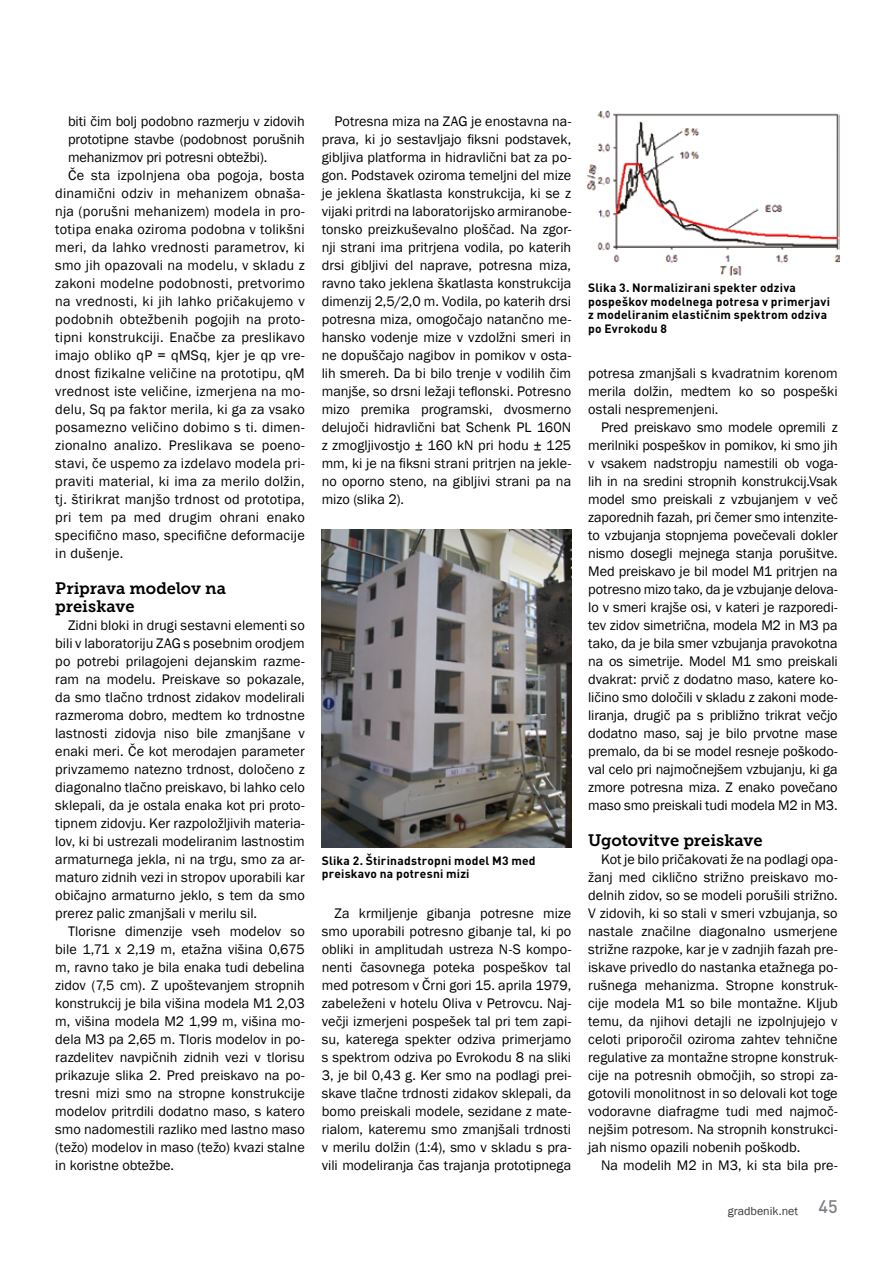
<style>
.page{position:relative;width:893px;height:1263px;background:#fff}
.page>*{position:absolute;margin:0;border:0;box-sizing:border-box;transform-origin:0 0}
.t1{font:16.5px/18px "Museo Slab 700";color:#000}
.t2{font:14.25px/18px "Franklin Gothic";letter-spacing:.01em;color:#000;text-align:justify}
.t3{font:14.25px "Franklin Gothic";letter-spacing:-.01em;color:#000}
.t4{font:12px/13.5px "DIN Bold";letter-spacing:.02em;color:#000}
.t5{font:12px "Franklin Gothic";color:#39383a}
</style>
<div class="page">
<img style="left:322px;top:530px;width:249px;height:317px">
<img style="left:587px;top:111px;width:253px;height:165px">
<p class="t3" style="left:68px;top:112px;width:238px">biti čim bolj podobno razmerju v zidovih</p>
<p class="t2" style="left:68px;top:131px;width:238px">prototipne stavbe (podobnost porušnih</p>
<p class="t3" style="left:68px;top:148px;width:201px">mehanizmov pri potresni obtežbi).</p>
<p class="t2" style="left:68px;top:167px;width:238px">Če sta izpolnjena oba pogoja, bosta</p>
<p class="t2" style="left:55px;top:185px;width:251px">dinamični odziv in mehanizem obnaša-</p>
<p class="t2" style="left:55px;top:203px;width:251px">nja (porušni mehanizem) modela in pro-</p>
<p class="t2" style="left:55px;top:221px;width:251px">totipa enaka oziroma podobna v tolikšni</p>
<p class="t2" style="left:55px;top:239px;width:251px">meri, da lahko vrednosti parametrov, ki</p>
<p class="t2" style="left:55px;top:257px;width:251px">smo jih opazovali na modelu, v skladu z</p>
<p class="t2" style="left:55px;top:275px;width:251px">zakoni modelne podobnosti, pretvorimo</p>
<p class="t2" style="left:55px;top:293px;width:251px">na vrednosti, ki jih lahko pričakujemo v</p>
<p class="t2" style="left:55px;top:311px;width:251px">podobnih obtežbenih pogojih na proto-</p>
<p class="t2" style="left:55px;top:329px;width:251px">tipni konstrukciji. Enačbe za preslikavo</p>
<p class="t2" style="left:55px;top:347px;width:251px">imajo obliko qP = qMSq, kjer je qp vre-</p>
<p class="t2" style="left:55px;top:365px;width:251px">dnost fizikalne veličine na prototipu, qM</p>
<p class="t2" style="left:55px;top:383px;width:251px">vrednost iste veličine, izmerjena na mo-</p>
<p class="t2" style="left:55px;top:401px;width:251px">delu, Sq pa faktor merila, ki ga za vsako</p>
<p class="t2" style="left:55px;top:419px;width:251px">posamezno veličino dobimo s ti. dimen-</p>
<p class="t2" style="left:55px;top:437px;width:251px">zionalno analizo. Preslikava se poeno-</p>
<p class="t2" style="left:55px;top:455px;width:251px">stavi, če uspemo za izdelavo modela pri-</p>
<p class="t2" style="left:55px;top:473px;width:251px">praviti material, ki ima za merilo dolžin,</p>
<p class="t2" style="left:55px;top:491px;width:251px">tj. štirikrat manjšo trdnost od prototipa,</p>
<p class="t2" style="left:55px;top:509px;width:251px">pri tem pa med drugim ohrani enako</p>
<p class="t2" style="left:55px;top:527px;width:251px">specifično maso, specifične deformacije</p>
<p class="t2" style="left:55px;top:545px;width:70px">in dušenje.</p>
<p class="t1" style="left:55px;top:579px;width:172px">Priprava modelov na preiskave</p>
<p class="t2" style="left:55px;top:617px;width:251px;text-indent:13px">Zidni bloki in drugi sestavni elementi so bili v laboratoriju ZAG s posebnim orodjem po potrebi prilagojeni dejanskim razme&shy;ram na modelu. Preiskave so pokazale, da smo tlačno trdnost zidakov modelirali razmeroma dobro, medtem ko trdnostne lastnosti zidovja niso bile zmanjšane v enaki meri. Če kot merodajen parameter privzamemo natezno trdnost, določeno z diagonalno tlačno preiskavo, bi lahko celo sklepali, da je ostala enaka kot pri proto&shy;tipnem zidovju. Ker razpoložljivih materia&shy;lov, ki bi ustrezali modeliranim lastnostim armaturnega jekla, ni na trgu, smo za ar&shy;maturo zidnih vezi in stropov uporabili kar običajno armaturno jeklo, s tem da smo prerez palic zmanjšali v merilu sil.</p>
<p class="t2" style="left:55px;top:923px;width:251px;text-indent:13px">Tlorisne dimenzije vseh modelov so bile 1,71 x 2,19 m, etažna višina 0,675 m, ravno tako je bila enaka tudi debelina zidov (7,5 cm). Z upoštevanjem stropnih konstrukcij je bila višina modela M1 2,03 m, višina modela M2 1,99 m, višina mo&shy;dela M3 pa 2,65 m. Tloris modelov in po&shy;razdelitev navpičnih zidnih vezi v tlorisu prikazuje slika 2. Pred preiskavo na po&shy;tresni mizi smo na stropne konstrukcije modelov pritrdili dodatno maso, s katero smo nadomestili razliko med lastno maso (težo) modelov in maso (težo) kvazi stalne in koristne obtežbe.</p>
<p class="t2" style="left:322px;top:112px;width:251px;text-indent:13px">Potresna miza na ZAG je enostavna na&shy;prava, ki jo sestavljajo fiksni podstavek, gibljiva platforma in hidravlični bat za po&shy;gon. Podstavek oziroma temeljni del mize je jeklena škatlasta konstrukcija, ki se z vijaki pritrdi na laboratorijsko armiranobe&shy;tonsko preizkuševalno ploščad. Na zgor&shy;nji strani ima pritrjena vodila, po katerih drsi gibljivi del naprave, potresna miza, ravno tako jeklena škatlasta konstrukcija dimenzij 2,5/2,0 m. Vodila, po katerih drsi potresna miza, omogočajo natančno me&shy;hansko vodenje mize v vzdolžni smeri in ne dopuščajo nagibov in pomikov v osta&shy;lih smereh. Da bi bilo trenje v vodilih čim manjše, so drsni ležaji teflonski. Potresno mizo premika programski, dvosmerno delujoči hidravlični bat Schenk PL 160N z zmogljivostjo ± 160 kN pri hodu ± 125 mm, ki je na fiksni strani pritrjen na jekle&shy;no oporno steno, na gibljivi strani pa na mizo (slika 2).</p>
<p class="t4" style="left:322px;top:853px;width:215px">Slika 2. Štirinadstropni model M3 med preiskavo na potresni mizi</p>
<p class="t2" style="left:322px;top:905px;width:251px;text-indent:13px">Za krmiljenje gibanja potresne mize smo uporabili potresno gibanje tal, ki po obliki in amplitudah ustreza N-S kompo&shy;nenti časovnega poteka pospeškov tal med potresom v Črni gori 15. aprila 1979, zabeleženi v hotelu Oliva v Petrovcu. Naj&shy;večji izmerjeni pospešek tal pri tem zapi&shy;su, katerega spekter odziva primerjamo s spektrom odziva po Evrokodu 8 na sliki 3, je bil 0,43 g. Ker smo na podlagi prei&shy;skave tlačne trdnosti zidakov sklepali, da bomo preiskali modele, sezidane z mate&shy;rialom, kateremu smo zmanjšali trdnosti v merilu dolžin (1:4), smo v skladu s pra&shy;vili modeliranja čas trajanja prototipnega</p>
<p class="t4" style="left:588px;top:280px;width:243px">Slika 3. Normalizirani spekter odziva pospeškov modelnega potresa v primerjavi z modeliranim elastičnim spektrom odziva po Evrokodu 8</p>
<p class="t2" style="left:588px;top:364px;width:251px">potresa zmanjšali s kvadratnim korenom merila dolžin, medtem ko so pospeški ostali nespremenjeni.</p>
<p class="t2" style="left:588px;top:418px;width:251px;text-indent:13px">Pred preiskavo smo modele opremili z merilniki pospeškov in pomikov, ki smo jih v vsakem nadstropju namestili ob voga&shy;lih in na sredini stropnih konstrukcij.Vsak model smo preiskali z vzbujanjem v več zaporednih fazah, pri čemer smo intenzite&shy;to vzbujanja stopnjema povečevali dokler nismo dosegli mejnega stanja porušitve.<br>Med preiskavo je bil model M1 pritrjen na potresno mizo tako, da je vzbujanje delova&shy;lo v smeri krajše osi, v kateri je razporedi&shy;tev zidov simetrična, modela M2 in M3 pa tako, da je bila smer vzbujanja pravokotna na os simetrije. Model M1 smo preiskali dvakrat: prvič z dodatno maso, katere ko&shy;ličino smo določili v skladu z zakoni mode&shy;liranja, drugič pa s približno trikrat večjo dodatno maso, saj je bilo prvotne mase premalo, da bi se model resneje poškodo&shy;val celo pri najmočnejšem vzbujanju, ki ga zmore potresna miza. Z enako povečano maso smo preiskali tudi modela M2 in M3.</p>
<p class="t1" style="left:588px;top:831px;width:176px">Ugotovitve preiskave</p>
<p class="t2" style="left:588px;top:851px;width:251px;text-indent:13px">Kot je bilo pričakovati že na podlagi opa&shy;žanj med ciklično strižno preiskavo mo&shy;delnih zidov, so se modeli porušili strižno.<br>V zidovih, ki so stali v smeri vzbujanja, so nastale značilne diagonalno usmerjene strižne razpoke, kar je v zadnjih fazah pre&shy;iskave privedlo do nastanka etažnega po&shy;rušnega mehanizma. Stropne konstruk&shy;cije modela M1 so bile montažne. Kljub temu, da njihovi detajli ne izpolnjujejo v celoti priporočil oziroma zahtev tehnične regulative za montažne stropne konstruk&shy;cije na potresnih območjih, so stropi za&shy;gotovili monolitnost in so delovali kot toge vodoravne diafragme tudi med najmoč&shy;nejšim potresom. Na stropnih konstrukci&shy;jah nismo opazili nobenih poškodb.</p>
<p class="t2" style="left:601px;top:1157px;width:238px">Na modelih M2 in M3, ki sta bila pre-</p>
<p class="t5" style="left:728px;top:1204px;width:111px">gradbenik.net <sup>45</sup></p>
</div>
